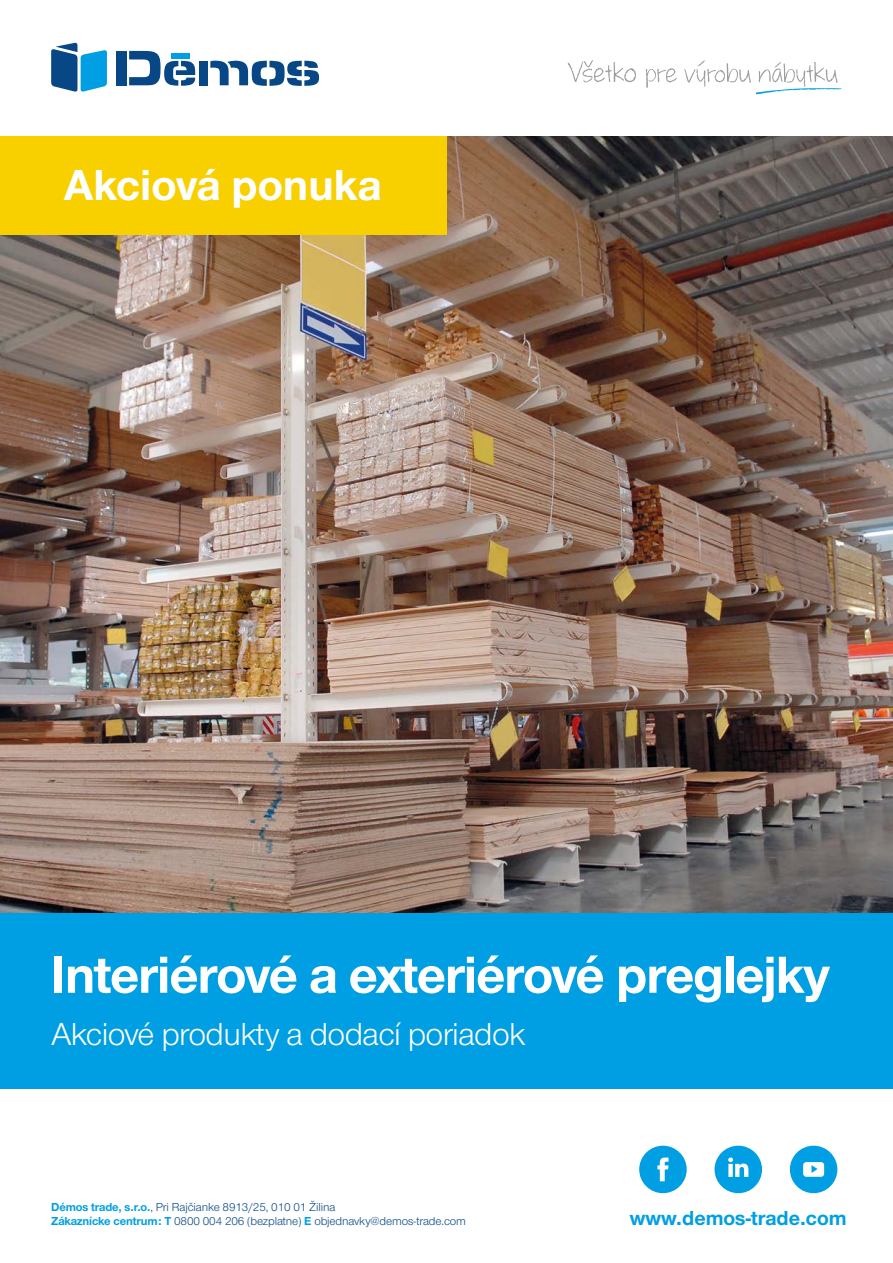
<style>
.page{position:relative;width:893px;height:1263px;background:#fff}
.page>*{position:absolute;margin:0;border:0;box-sizing:border-box;transform-origin:0 0}
.t1{font:700 54px "Nimbus Sans Novus TOT";letter-spacing:-.02em;color:#fff}
.t2{font:700 45px "Nimbus Sans Novus TOT";color:#fff}
.t3{font:33px "Nimbus Sans Novus TOT";letter-spacing:-.02em;color:#fff}
.t4{font:700 21px "Nimbus Sans Novus TOT";color:#009fe3}
.t5{font:12px/14.4px "Nimbus San Nov";letter-spacing:-.01em;color:#074786}
.s1{font-weight:700;color:#009fe3}
</style>
<div class="page">
<img style="left:0;top:136px;width:893px;height:777px">
<svg style="left:714px;top:1146px;width:48px;height:47px"></svg>
<svg style="left:790px;top:1146px;width:47px;height:47px"></svg>
<svg style="left:639px;top:1146px;width:48px;height:47px"></svg>
<div style="left:0;top:913px;width:893px;height:176px;background:#009fe3"></div>
<div style="left:116px;top:51px;width:10px;height:34px;background:#074786"></div>
<svg style="left:129px;top:51px;width:66px;height:35px"></svg>
<div style="left:199px;top:61px;width:9px;height:24px;background:#074786"></div>
<svg style="left:210px;top:61px;width:109px;height:25px"></svg>
<div style="left:171px;top:53px;width:18px;height:5px;background:#009fe3"></div>
<svg style="left:51px;top:43px;width:56px;height:49px"></svg>
<svg style="left:646px;top:68px;width:31px;height:20px"></svg>
<svg style="left:568px;top:60px;width:68px;height:22px"></svg>
<svg style="left:684px;top:60px;width:158px;height:34px"></svg>
<div style="left:0;top:136px;width:446px;height:99px;background:#f8d000"></div>
<h2 class="t2" style="left:64px;top:158px;width:319px">Akciová ponuka</h2>
<h1 class="t1" style="left:51px;top:943px;width:780px">Interiérové a exteriérové preglejky</h1>
<h3 class="t3" style="left:51px;top:1015px;width:476px">Akciové produkty a dodací poriadok</h3>
<p class="t5" style="left:51px;top:1200px;width:416px"><span class="s1">Démos trade, s.r.o.</span>, Pri Rajčianke 8913/25, 010 01 Žilina<br><span class="s1">Zákaznícke centrum: T</span> 0800 004 206 (bezplatne) <span class="s1">E</span> objednavky@demos-trade.com</p>
<h3 class="t4" style="left:630px;top:1206px;width:218px">www.demos-trade.com</h3>
</div>
